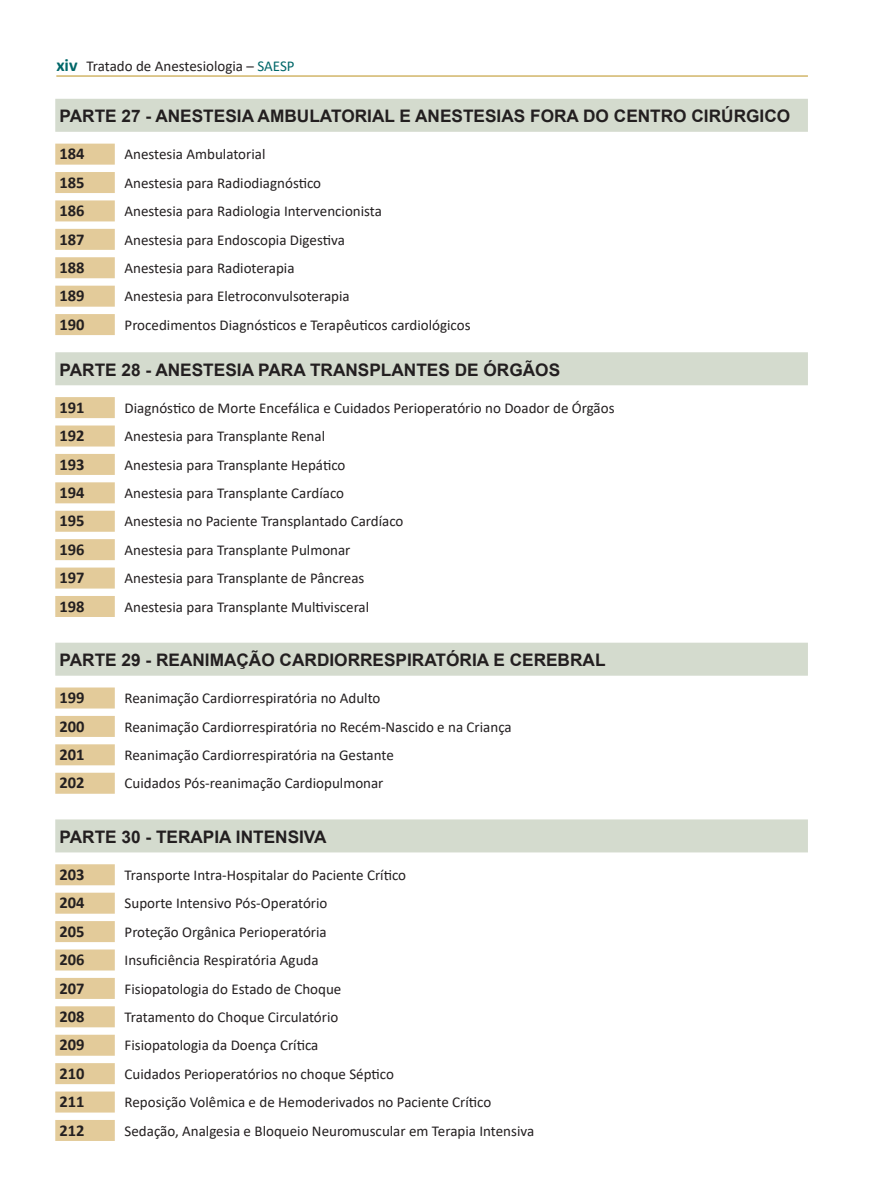
<style>
.page{position:relative;width:893px;height:1191px;background:#fff}
.page>*{position:absolute;margin:0;border:0;box-sizing:border-box;transform-origin:0 0}
.t1{font:700 17.25px "Arial";color:#231f20}
.t2{font:700 16.5px "Calibri";color:#231f20}
.t3{font:15px "Calibri";color:#231f20}
.s1{font-weight:700;font-size:18px;color:#006769}
.s2{color:#006769}
</style>
<div class="page">
<hr style="left:56px;top:76px;width:752px;height:1px;background:#bb921e">
<div style="left:55px;top:99px;width:753px;height:33px;background:#d4dbce"></div>
<div style="left:55px;top:144px;width:60px;height:21px;background:#e3cb9a"></div>
<div style="left:55px;top:172px;width:60px;height:21px;background:#e3cb9a"></div>
<div style="left:55px;top:200px;width:60px;height:21px;background:#e3cb9a"></div>
<div style="left:55px;top:229px;width:60px;height:21px;background:#e3cb9a"></div>
<div style="left:55px;top:257px;width:60px;height:21px;background:#e3cb9a"></div>
<div style="left:55px;top:286px;width:60px;height:21px;background:#e3cb9a"></div>
<div style="left:55px;top:314px;width:60px;height:21px;background:#e3cb9a"></div>
<div style="left:55px;top:352px;width:753px;height:33px;background:#d4dbce"></div>
<div style="left:55px;top:397px;width:60px;height:21px;background:#e3cb9a"></div>
<div style="left:55px;top:425px;width:60px;height:21px;background:#e3cb9a"></div>
<div style="left:55px;top:454px;width:60px;height:21px;background:#e3cb9a"></div>
<div style="left:55px;top:482px;width:60px;height:21px;background:#e3cb9a"></div>
<div style="left:55px;top:511px;width:60px;height:21px;background:#e3cb9a"></div>
<div style="left:55px;top:539px;width:60px;height:21px;background:#e3cb9a"></div>
<div style="left:55px;top:567px;width:60px;height:21px;background:#e3cb9a"></div>
<div style="left:55px;top:596px;width:60px;height:21px;background:#e3cb9a"></div>
<div style="left:55px;top:642px;width:753px;height:33px;background:#d4dbce"></div>
<div style="left:55px;top:687px;width:60px;height:21px;background:#e3cb9a"></div>
<div style="left:55px;top:716px;width:60px;height:21px;background:#e3cb9a"></div>
<div style="left:55px;top:744px;width:60px;height:21px;background:#e3cb9a"></div>
<div style="left:55px;top:772px;width:60px;height:21px;background:#e3cb9a"></div>
<div style="left:55px;top:819px;width:753px;height:33px;background:#d4dbce"></div>
<div style="left:55px;top:864px;width:60px;height:21px;background:#e3cb9a"></div>
<div style="left:55px;top:892px;width:60px;height:21px;background:#e3cb9a"></div>
<div style="left:55px;top:921px;width:60px;height:21px;background:#e3cb9a"></div>
<div style="left:55px;top:949px;width:60px;height:21px;background:#e3cb9a"></div>
<div style="left:55px;top:978px;width:60px;height:21px;background:#e3cb9a"></div>
<div style="left:55px;top:1006px;width:60px;height:21px;background:#e3cb9a"></div>
<div style="left:55px;top:1034px;width:60px;height:21px;background:#e3cb9a"></div>
<div style="left:55px;top:1063px;width:60px;height:21px;background:#e3cb9a"></div>
<div style="left:55px;top:1091px;width:60px;height:21px;background:#e3cb9a"></div>
<div style="left:55px;top:1120px;width:60px;height:21px;background:#e3cb9a"></div>
<p class="t3" style="left:56px;top:55px;width:240px"><span class="s1">xiv</span> Tratado de Anestesiologia – <span class="s2">SAESP</span></p>
<p class="t1" style="left:60px;top:104px;width:732px">PARTE 27 - ANESTESIA AMBULATORIAL E ANESTESIAS FORA DO CENTRO CIRÚRGICO</p>
<p class="t2" style="left:60px;top:142px;width:27px">184</p>
<p class="t3" style="left:125px;top:144px;width:142px">Anestesia Ambulatorial</p>
<p class="t2" style="left:60px;top:171px;width:27px">185</p>
<p class="t3" style="left:125px;top:172px;width:198px">Anestesia para Radiodiagnóstico</p>
<p class="t2" style="left:60px;top:199px;width:27px">186</p>
<p class="t3" style="left:125px;top:201px;width:259px">Anestesia para Radiologia Intervencionista</p>
<p class="t2" style="left:60px;top:227px;width:27px">187</p>
<p class="t3" style="left:125px;top:229px;width:222px">Anestesia para Endoscopia Digestiva</p>
<p class="t2" style="left:60px;top:256px;width:27px">188</p>
<p class="t3" style="left:125px;top:258px;width:171px">Anestesia para Radioterapia</p>
<p class="t2" style="left:60px;top:284px;width:27px">189</p>
<p class="t3" style="left:125px;top:286px;width:227px">Anestesia para Eletroconvulsoterapia</p>
<p class="t2" style="left:60px;top:313px;width:27px">190</p>
<p class="t3" style="left:125px;top:314px;width:348px">Procedimentos Diagnósticos e Terapêuticos cardiológicos</p>
<p class="t1" style="left:60px;top:358px;width:502px">PARTE 28 - ANESTESIA PARA TRANSPLANTES DE ÓRGÃOS</p>
<p class="t2" style="left:60px;top:396px;width:27px">191</p>
<p class="t3" style="left:125px;top:397px;width:491px">Diagnóstico de Morte Encefálica e Cuidados Perioperatório no Doador de Órgãos</p>
<p class="t2" style="left:60px;top:424px;width:27px">192</p>
<p class="t3" style="left:125px;top:426px;width:202px">Anestesia para Transplante Renal</p>
<p class="t2" style="left:60px;top:452px;width:27px">193</p>
<p class="t3" style="left:125px;top:454px;width:222px">Anestesia para Transplante Hepático</p>
<p class="t2" style="left:60px;top:481px;width:27px">194</p>
<p class="t3" style="left:125px;top:483px;width:221px">Anestesia para Transplante Cardíaco</p>
<p class="t2" style="left:60px;top:509px;width:27px">195</p>
<p class="t3" style="left:125px;top:511px;width:280px">Anestesia no Paciente Transplantado Cardíaco</p>
<p class="t2" style="left:60px;top:538px;width:27px">196</p>
<p class="t3" style="left:125px;top:539px;width:227px">Anestesia para Transplante Pulmonar</p>
<p class="t2" style="left:60px;top:566px;width:27px">197</p>
<p class="t3" style="left:125px;top:568px;width:241px">Anestesia para Transplante de Pâncreas</p>
<p class="t2" style="left:60px;top:594px;width:27px">198</p>
<p class="t3" style="left:125px;top:596px;width:246px">Anestesia para Transplante Multivisceral</p>
<p class="t1" style="left:60px;top:648px;width:547px">PARTE 29 - REANIMAÇÃO CARDIORRESPIRATÓRIA E CEREBRAL</p>
<p class="t2" style="left:60px;top:686px;width:27px">199</p>
<p class="t3" style="left:125px;top:688px;width:257px">Reanimação Cardiorrespiratória no Adulto</p>
<p class="t2" style="left:60px;top:714px;width:27px">200</p>
<p class="t3" style="left:125px;top:716px;width:389px">Reanimação Cardiorrespiratória no Recém-Nascido e na Criança</p>
<p class="t2" style="left:60px;top:743px;width:27px">201</p>
<p class="t3" style="left:125px;top:744px;width:271px">Reanimação Cardiorrespiratória na Gestante</p>
<p class="t2" style="left:60px;top:771px;width:27px">202</p>
<p class="t3" style="left:125px;top:773px;width:260px">Cuidados Pós-reanimação Cardiopulmonar</p>
<p class="t1" style="left:60px;top:825px;width:269px">PARTE 30 - TERAPIA INTENSIVA</p>
<p class="t2" style="left:60px;top:863px;width:27px">203</p>
<p class="t3" style="left:125px;top:864px;width:283px">Transporte Intra-Hospitalar do Paciente Crítico</p>
<p class="t2" style="left:60px;top:891px;width:27px">204</p>
<p class="t3" style="left:125px;top:893px;width:204px">Suporte Intensivo Pós-Operatório</p>
<p class="t2" style="left:60px;top:919px;width:27px">205</p>
<p class="t3" style="left:125px;top:921px;width:204px">Proteção Orgânica Perioperatória</p>
<p class="t2" style="left:60px;top:948px;width:27px">206</p>
<p class="t3" style="left:125px;top:949px;width:196px">Insuficiência Respiratória Aguda</p>
<p class="t2" style="left:60px;top:976px;width:27px">207</p>
<p class="t3" style="left:125px;top:978px;width:218px">Fisiopatologia do Estado de Choque</p>
<p class="t2" style="left:60px;top:1005px;width:27px">208</p>
<p class="t3" style="left:125px;top:1006px;width:215px">Tratamento do Choque Circulatório</p>
<p class="t2" style="left:60px;top:1033px;width:27px">209</p>
<p class="t3" style="left:125px;top:1035px;width:195px">Fisiopatologia da Doença Crítica</p>
<p class="t2" style="left:60px;top:1061px;width:27px">210</p>
<p class="t3" style="left:125px;top:1063px;width:271px">Cuidados Perioperatórios no choque Séptico</p>
<p class="t2" style="left:60px;top:1090px;width:27px">211</p>
<p class="t3" style="left:125px;top:1091px;width:368px">Reposição Volêmica e de Hemoderivados no Paciente Crítico</p>
<p class="t2" style="left:60px;top:1118px;width:27px">212</p>
<p class="t3" style="left:125px;top:1120px;width:411px">Sedação, Analgesia e Bloqueio Neuromuscular em Terapia Intensiva</p>
</div>
